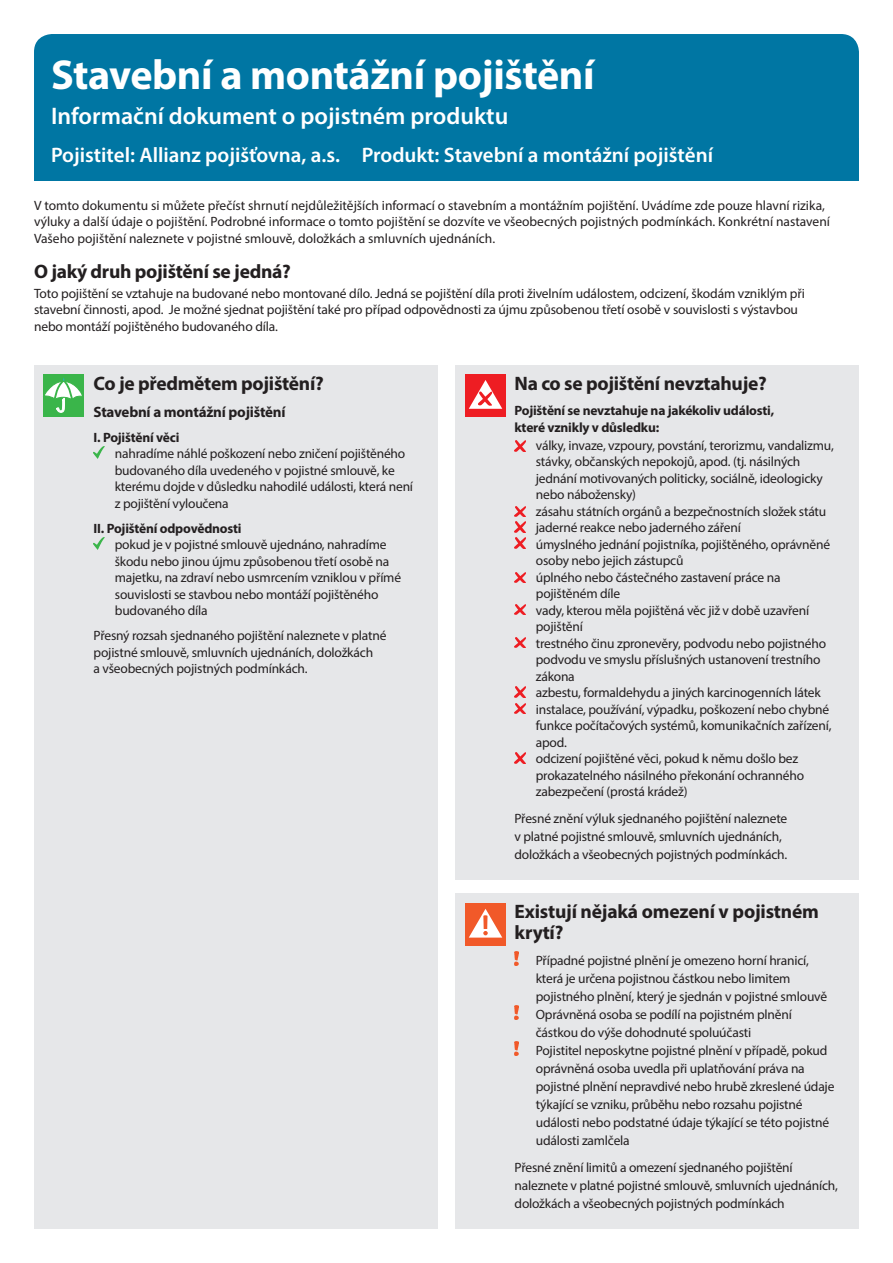
<style>
.page{position:relative;width:893px;height:1263px;background:#fff}
.page>*{position:absolute;margin:0;border:0;box-sizing:border-box;transform-origin:0 0}
.t1{font:700 42px "Myriad Pro";letter-spacing:-.01em;color:#fff}
.t2{font:600 24px "Myriad Pro";color:#fff}
.t3{font:600 21px "Myriad Pro";color:#fff}
.t4{font:700 19.5px/21px "Myriad Pro";letter-spacing:-.015em;color:#231f20}
.t5{font:700 15px "Myriad Pro";letter-spacing:-.015em;color:#231f20}
.t6{font:13.5px/16.5px "Myriad Pro";letter-spacing:-.015em;color:#231f20}
.t7{font:700 13.5px/16.5px "Myriad Pro";letter-spacing:-.015em;color:#231f20}
</style>
<div class="page">
<div style="left:34px;top:366px;width:404px;height:863px;background:#e6e7e9"></div>
<div style="left:455px;top:366px;width:404px;height:514px;background:#e6e7e9"></div>
<div style="left:455px;top:893px;width:404px;height:336px;background:#e6e7e9"></div>
<div style="left:34px;top:34px;width:825px;height:147px;background:#0076a3;border-radius:18px"></div>
<svg style="left:94px;top:446px;width:10px;height:12px"></svg>
<svg style="left:94px;top:537px;width:10px;height:12px"></svg>
<svg style="left:514px;top:604px;width:11px;height:11px"></svg>
<svg style="left:514px;top:637px;width:11px;height:11px"></svg>
<svg style="left:514px;top:686px;width:11px;height:11px"></svg>
<svg style="left:514px;top:703px;width:11px;height:11px"></svg>
<svg style="left:514px;top:752px;width:11px;height:11px"></svg>
<svg style="left:514px;top:952px;width:4px;height:13px"></svg>
<svg style="left:514px;top:1006px;width:4px;height:13px"></svg>
<svg style="left:514px;top:1042px;width:4px;height:13px"></svg>
<div style="left:43px;top:374px;width:41px;height:43px;background:#3ab54a"></div>
<svg style="left:45px;top:377px;width:37px;height:36px"></svg>
<svg style="left:514px;top:441px;width:11px;height:11px"></svg>
<svg style="left:514px;top:506px;width:11px;height:42px"></svg>
<svg style="left:514px;top:572px;width:11px;height:11px"></svg>
<div style="left:465px;top:374px;width:41px;height:43px;background:#ee1d23"></div>
<svg style="left:469px;top:380px;width:33px;height:29px"></svg>
<div style="left:465px;top:903px;width:41px;height:43px;background:#f15929"></div>
<svg style="left:469px;top:909px;width:33px;height:28px"></svg>
<h1 class="t1" style="left:51px;top:47px;width:545px">Stavební a montážní pojištění</h1>
<h2 class="t2" style="left:51px;top:100px;width:459px">Informační dokument o pojistném produktu</h2>
<h3 class="t3" style="left:51px;top:141px;width:663px">Pojistitel: Allianz pojišťovna, a.s. Produkt: Stavební a montážní pojištění</h3>
<p class="t6" style="left:34px;top:197px;width:797px">V tomto dokumentu si můžete přečíst shrnutí nejdůležitějších informací o stavebním a montážním pojištění. Uvádíme zde pouze hlavní rizika, výluky a další údaje o pojištění. Podrobné informace o tomto pojištění se dozvíte ve všeobecných pojistných podmínkách. Konkrétní nastavení<br>Vašeho pojištění naleznete v pojistné smlouvě, doložkách a smluvních ujednáních.</p>
<h3 class="t4" style="left:34px;top:261px;width:258px">O jaký druh pojištění se jedná?</h3>
<p class="t6" style="left:34px;top:285px;width:772px">Toto pojištění se vztahuje na budované nebo montované dílo. Jedná se pojištění díla proti živelním událostem, odcizení, škodám vzniklým při stavební činnosti, apod. Je možné sjednat pojištění také pro případ odpovědnosti za újmu způsobenou třetí osobě v souvislosti s výstavbou nebo montáží pojištěného budovaného díla.</p>
<h3 class="t4" style="left:94px;top:373px;width:232px">Co je předmětem pojištění?</h3>
<p class="t5" style="left:94px;top:402px;width:194px">Stavební a montážní pojištění</p>
<p class="t7" style="left:94px;top:429px;width:87px">I. Pojištění věci</p>
<p class="t6" style="left:115px;top:445px;width:300px">nahradíme náhlé poškození nebo zničení pojištěného budovaného díla uvedeného v pojistné smlouvě, ke kterému dojde v důsledku nahodilé události, která není z pojištění vyloučena</p>
<p class="t7" style="left:94px;top:520px;width:150px">II. Pojištění odpovědnosti</p>
<p class="t6" style="left:115px;top:536px;width:288px">pokud je v pojistné smlouvě ujednáno, nahradíme škodu nebo jinou újmu způsobenou třetí osobě na majetku, na zdraví nebo usmrcením vzniklou v přímé souvislosti se stavbou nebo montáží pojištěného budovaného díla</p>
<p class="t6" style="left:94px;top:627px;width:294px">Přesný rozsah sjednaného pojištění naleznete v platné pojistné smlouvě, smluvních ujednáních, doložkách<br>a všeobecných pojistných podmínkách.</p>
<h3 class="t4" style="left:514px;top:373px;width:254px">Na co se pojištění nevztahuje?</h3>
<p class="t7" style="left:514px;top:402px;width:261px">Pojištění se nevztahuje na jakékoliv události, které vznikly v důsledku:</p>
<p class="t6" style="left:536px;top:437px;width:299px">války, invaze, vzpoury, povstání, terorizmu, vandalizmu, stávky, občanských nepokojů, apod. (tj. násilných jednání motivovaných politicky, sociálně, ideologicky nebo nábožensky)<br>zásahu státních orgánů a bezpečnostních složek státu jaderné reakce nebo jaderného záření<br>úmyslného jednání pojistníka, pojištěného, oprávněné osoby nebo jejich zástupců<br>úplného nebo částečného zastavení práce na pojištěném díle<br>vady, kterou měla pojištěná věc již v době uzavření pojištění<br>trestného činu zpronevěry, podvodu nebo pojistného podvodu ve smyslu příslušných ustanovení trestního zákona<br>azbestu, formaldehydu a jiných karcinogenních látek instalace, používání, výpadku, poškození nebo chybné funkce počítačových systémů, komunikačních zařízení, apod.<br>odcizení pojištěné věci, pokud k němu došlo bez prokazatelného násilného překonání ochranného zabezpečení (prostá krádež)</p>
<p class="t6" style="left:515px;top:809px;width:274px;line-height:18px">Přesné znění výluk sjednaného pojištění naleznete v platné pojistné smlouvě, smluvních ujednáních, doložkách a všeobecných pojistných podmínkách.</p>
<h3 class="t4" style="left:514px;top:900px;width:306px">Existují nějaká omezení v pojistném krytí?</h3>
<p class="t6" style="left:536px;top:951px;width:300px;line-height:18px">Případné pojistné plnění je omezeno horní hranicí, která je určena pojistnou částkou nebo limitem pojistného plnění, který je sjednán v pojistné smlouvě Oprávněná osoba se podílí na pojistném plnění částkou do výše dohodnuté spoluúčasti<br>Pojistitel neposkytne pojistné plnění v případě, pokud oprávněná osoba uvedla při uplatňování práva na pojistné plnění nepravdivé nebo hrubě zkreslené údaje týkající se vzniku, průběhu nebo rozsahu pojistné události nebo podstatné údaje týkající se této pojistné události zamlčela</p>
<p class="t6" style="left:515px;top:1158px;width:325px;line-height:18px">Přesné znění limitů a omezení sjednaného pojištění naleznete v platné pojistné smlouvě, smluvních ujednáních, doložkách a všeobecných pojistných podmínkách</p>
</div>
